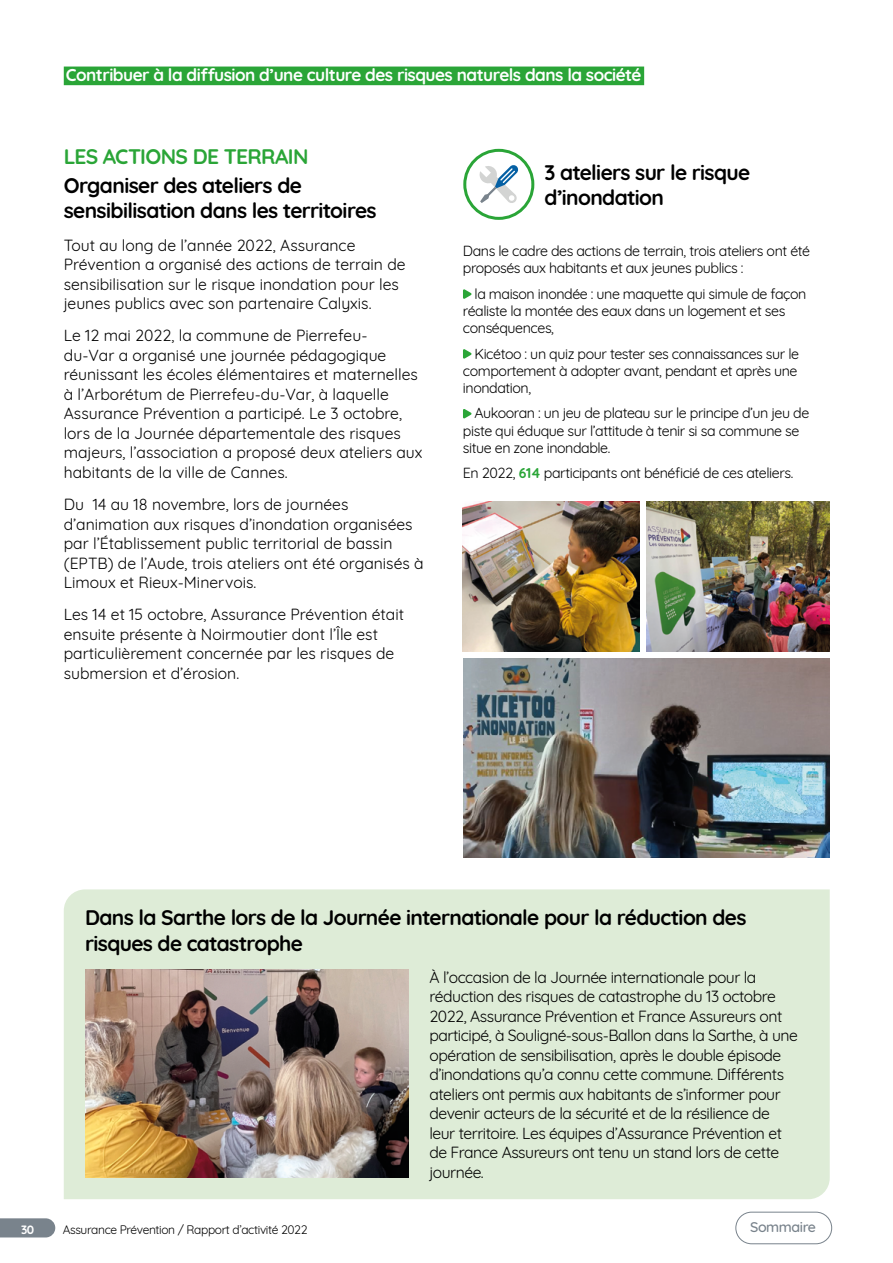
<style>
.page{position:relative;width:893px;height:1263px;background:#fff}
.page>*{position:absolute;margin:0;border:0;box-sizing:border-box;transform-origin:0 0}
.t1{font:700 21px/25.2px "Quicksand";letter-spacing:-.03em;color:#000}
.t2{font:700 21px "Quicksand";letter-spacing:-.03em;color:#2aa537}
.t3{font:700 17.25px "Quicksand";letter-spacing:-.03em;color:#fff}
.t4{font:15.75px/19.5px "Quicksand";color:#000}
.t5{font:15.75px/19.5px "Quicksand";letter-spacing:-.03em;color:#000}
.t6{font:14.25px/17.1px "Quicksand";letter-spacing:-.03em;color:#000}
.t7{font:500 14.25px "Quicksand";letter-spacing:-.03em;color:#79838c}
.t8{font:12px "Quicksand";letter-spacing:-.03em;color:#000}
.t9{font:700 12px "Quicksand";color:#fff}
.s1{font-weight:700;color:#2aa537}
</style>
<div class="page">
<svg style="left:0;top:1218px;width:55px;height:19px"></svg>
<svg style="left:463px;top:289px;width:8px;height:10px"></svg>
<svg style="left:463px;top:349px;width:8px;height:10px"></svg>
<svg style="left:463px;top:409px;width:8px;height:9px"></svg>
<div style="left:64px;top:67px;width:580px;height:18px;background:#2aa537"></div>
<svg style="left:479px;top:165px;width:40px;height:38px"></svg>
<div style="left:463px;top:149px;width:71px;height:71px;border:3px solid #2aa537;border-radius:50%"></div>
<img style="left:463px;top:658px;width:367px;height:199px">
<img style="left:463px;top:501px;width:176px;height:150px">
<img style="left:646px;top:501px;width:184px;height:151px">
<div style="left:64px;top:889px;width:766px;height:310px;background:#deecd7"></div>
<img style="left:85px;top:969px;width:323px;height:209px">
<div style="left:736px;top:1212px;width:96px;height:32px;border:1px solid #79838c;border-radius:16px"></div>
<p class="t3" style="left:66px;top:61px;width:577px">Contribuer à la diffusion d’une culture des risques naturels dans la société</p>
<h1 class="t2" style="left:64px;top:139px;width:246px">LES ACTIONS DE TERRAIN</h1>
<h1 class="t1" style="left:64px;top:171px;width:314px">Organiser des ateliers de sensibilisation dans les territoires</h1>
<p class="t4" style="left:64px;top:234px;width:343px">Tout au long de l’année 2022, Assurance Prévention a organisé des actions de terrain de sensibilisation sur le risque inondation pour les jeunes publics avec son partenaire Calyxis.</p>
<p class="t4" style="left:64px;top:324px;width:360px">Le 12 mai 2022, la commune de Pierrefeu-<br>du-Var a organisé une journée pédagogique réunissant les écoles élémentaires et maternelles à l’Arborétum de Pierrefeu-du-Var, à laquelle Assurance Prévention a participé. Le 3 octobre, lors de la Journée départementale des risques majeurs, l’association a proposé deux ateliers aux habitants de la ville de Cannes.</p>
<p class="t4" style="left:64px;top:493px;width:361px">Du 14 au 18 novembre, lors de journées d’animation aux risques d’inondation organisées par l’Établissement public territorial de bassin (EPTB) de l’Aude, trois ateliers ont été organisés à Limoux et Rieux-Minervois.</p>
<p class="t4" style="left:64px;top:603px;width:342px">Les 14 et 15 octobre, Assurance Prévention était ensuite présente à Noirmoutier dont l’Île est particulièrement concernée par les risques de submersion et d’érosion.</p>
<h1 class="t1" style="left:544px;top:158px;width:207px">3 ateliers sur le risque d’inondation</h1>
<p class="t6" style="left:463px;top:241px;width:349px">Dans le cadre des actions de terrain, trois ateliers ont été proposés aux habitants et aux jeunes publics :</p>
<p class="t6" style="left:463px;top:284px;width:345px;text-indent:12px">la maison inondée : une maquette qui simule de façon réaliste la montée des eaux dans un logement et ses conséquences,</p>
<p class="t6" style="left:463px;top:343px;width:338px;text-align:justify;text-indent:12px">Kicétoo : un quiz pour tester ses connaissances sur le comportement à adopter avant, pendant et après une inondation,</p>
<p class="t6" style="left:463px;top:403px;width:348px;text-indent:12px">Aukooran : un jeu de plateau sur le principe d’un jeu de piste qui éduque sur l’attitude à tenir si sa commune se situe en zone inondable.</p>
<p class="t6" style="left:463px;top:463px;width:332px">En 2022, <span class="s1">614</span> participants ont bénéficié de ces ateliers.</p>
<h1 class="t1" style="left:85px;top:903px;width:663px">Dans la Sarthe lors de la Journée internationale pour la réduction des risques de catastrophe</h1>
<p class="t5" style="left:429px;top:966px;width:370px">À l’occasion de la Journée internationale pour la réduction des risques de catastrophe du 13 octobre 2022, Assurance Prévention et France Assureurs ont participé, à Souligné-sous-Ballon dans la Sarthe, à une opération de sensibilisation, après le double épisode d’inondations qu’a connu cette commune. Différents ateliers ont permis aux habitants de s’informer pour devenir acteurs de la sécurité et de la résilience de leur territoire. Les équipes d’Assurance Prévention et de France Assureurs ont tenu un stand lors de cette journée.</p>
<p class="t9" style="left:21px;top:1220px;width:15px">30</p>
<p class="t8" style="left:63px;top:1220px;width:246px">Assurance Prévention / Rapport d’activité 2022</p>
<p class="t7" style="left:750px;top:1215px;width:67px">Sommaire</p>
</div>
